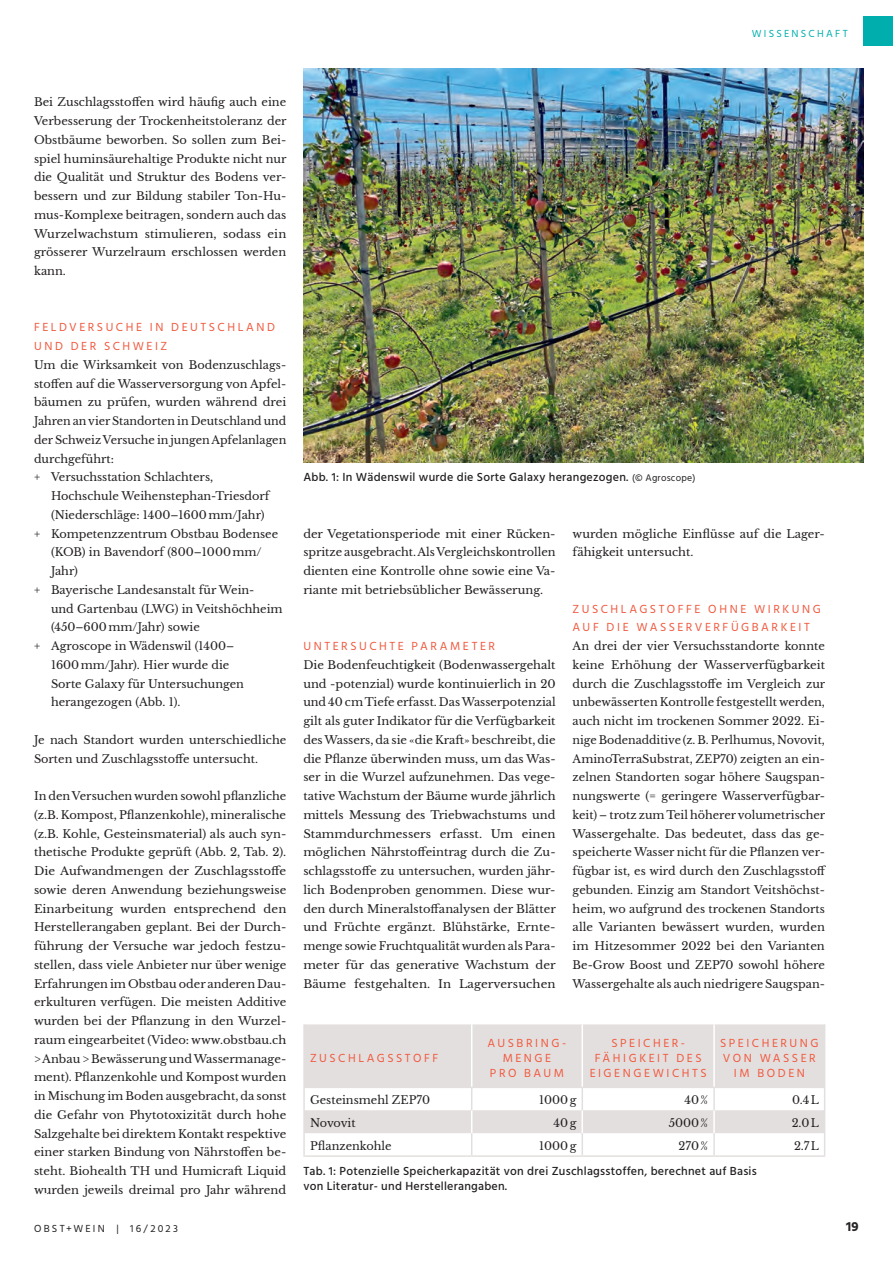
<style>
.page{position:relative;width:893px;height:1263px;background:#fff}
.page>*{position:absolute;margin:0;border:0;box-sizing:border-box;transform-origin:0 0}
.t1{font:700 13.5px "Hind";color:#282526}
.t2{font:12px/15px "Hind";letter-spacing:.21em;color:#f0593e;text-align:center}
.t3{font:500 12px/15px "Hind";letter-spacing:.02em;color:#231f20}
.t4{font:11.25px/18.8px "Libre Baskerville";color:#231f20;text-align:justify}
.t5{font:11.25px "Libre Baskerville";letter-spacing:-.02em;color:#231f20}
.t6{font:10.5px "Hind";letter-spacing:.215em;color:#231f20}
.t7{font:10.5px "Hind";letter-spacing:.215em;color:#00afad}
.s1{font-weight:400;font-size:9.75px}
</style>
<div class="page">
<div style="left:863px;top:16px;width:30px;height:30px;background:#00afad"></div>
<img style="left:303px;top:68px;width:560px;height:395px">
<svg style="left:305px;top:1024px;width:519px;height:109px;fill:#e4dfdf"></svg>
<hr style="left:303px;top:1088px;width:2px;height:22px;background:#e4dfdf">
<hr style="left:303px;top:1110px;width:2px;height:23px;background:#e4dfdf">
<hr style="left:303px;top:1133px;width:2px;height:22px;background:#e4dfdf">
<hr style="left:303px;top:1024px;width:2px;height:62px;background:#e4dfdf">
<hr style="left:303px;top:1086px;width:169px;height:2px;background:#e4dfdf">
<hr style="left:472px;top:1086px;width:110px;height:2px;background:#e4dfdf">
<hr style="left:582px;top:1086px;width:132px;height:2px;background:#e4dfdf">
<hr style="left:714px;top:1086px;width:111px;height:2px;background:#e4dfdf">
<hr style="left:471px;top:1024px;width:1px;height:62px;background:#fff">
<hr style="left:581px;top:1024px;width:2px;height:62px;background:#fff">
<hr style="left:713px;top:1024px;width:2px;height:62px;background:#fff">
<hr style="left:581px;top:1110px;width:2px;height:23px;background:#fff">
<hr style="left:713px;top:1110px;width:2px;height:23px;background:#fff">
<hr style="left:581px;top:1088px;width:2px;height:22px;background:#e4dfdf">
<hr style="left:713px;top:1088px;width:2px;height:22px;background:#e4dfdf">
<svg style="left:471px;top:1088px;width:1px;height:67px"></svg>
<hr style="left:581px;top:1133px;width:2px;height:22px;background:#e4dfdf">
<hr style="left:713px;top:1133px;width:2px;height:22px;background:#e4dfdf">
<hr style="left:303px;top:1155px;width:169px;height:2px;background:#e4dfdf">
<hr style="left:472px;top:1155px;width:110px;height:2px;background:#e4dfdf">
<hr style="left:582px;top:1155px;width:132px;height:2px;background:#e4dfdf">
<hr style="left:714px;top:1155px;width:111px;height:2px;background:#e4dfdf">
<hr style="left:824px;top:1024px;width:1px;height:62px;background:#e4dfdf">
<svg style="left:824px;top:1088px;width:1px;height:67px"></svg>
<p class="t7" style="left:752px;top:26px;width:98px">WISSENSCHAFT</p>
<p class="t4" style="left:34px;top:93px;width:254px">Bei Zuschlagsstoffen wird häufig auch eine Verbesserung der Trockenheitstoleranz der Obstbäume beworben. So sollen zum Bei&shy;spiel huminsäurehaltige Produkte nicht nur die Qualität und Struktur des Bodens ver&shy;bessern und zur Bildung stabiler Ton-Hu&shy;mus-Komplexe beitragen, sondern auch das Wurzelwachstum stimulieren, sodass ein grösserer Wurzelraum erschlossen werden kann.</p>
<p class="t2" style="left:34px;top:319px;width:243px;line-height:18.8px;text-align:left">FELDVERSUCHE IN DEUTSCHLAND<br>UND DER SCHWEIZ</p>
<p class="t4" style="left:34px;top:355px;width:254px;text-align:left">Um die Wirksamkeit von Bodenzuschlags&shy;stoffen auf die Wasserversorgung von Apfel&shy;bäumen zu prüfen, wurden während drei Jahren an vier Standorten in Deutschland und der Schweiz Versuche in jungen Apfelanlagen durchgeführt:<br>+ Versuchsstation Schlachters,</p>
<p class="t4" style="left:51px;top:487px;width:220px">Hochschule Weihenstephan-Triesdorf</p>
<p class="t4" style="left:51px;top:505px;width:215px">(Niederschläge: 1400–1600mm/Jahr)</p>
<p class="t4" style="left:34px;top:524px;width:246px">+ Kompetenzzentrum Obstbau Bodensee</p>
<p class="t4" style="left:51px;top:543px;width:212px">(KOB) in Bavendorf (800–1000mm/</p>
<p class="t4" style="left:51px;top:562px;width:28px">Jahr)</p>
<p class="t4" style="left:34px;top:581px;width:222px">+ Bayerische Landesanstalt für Wein-</p>
<p class="t4" style="left:51px;top:599px;width:233px">und Gartenbau (LWG) in Veitshöchheim</p>
<p class="t4" style="left:51px;top:618px;width:150px">(450–600mm/Jahr) sowie</p>
<p class="t4" style="left:34px;top:637px;width:202px">+ Agroscope in Wädenswil (1400–</p>
<p class="t4" style="left:51px;top:656px;width:180px">1600mm/Jahr). Hier wurde die</p>
<p class="t4" style="left:51px;top:674px;width:194px">Sorte Galaxy für Untersuchungen</p>
<p class="t4" style="left:51px;top:693px;width:131px">herangezogen (Abb. 1).</p>
<p class="t4" style="left:34px;top:730px;width:254px">Je nach Standort wurden unterschiedliche<br>Sorten und Zuschlagsstoffe untersucht.</p>
<p class="t4" style="left:34px;top:787px;width:254px">In den Versuchen wurden sowohl pflanzliche (z.B. Kompost, Pflanzenkohle), mineralische (z.B. Kohle, Gesteinsmaterial) als auch syn&shy;thetische Produkte geprüft (Abb. 2, Tab. 2).<br>Die Aufwandmengen der Zuschlagsstoffe sowie deren Anwendung beziehungsweise Einarbeitung wurden entsprechend den Herstellerangaben geplant. Bei der Durch&shy;führung der Versuche war jedoch festzu&shy;stellen, dass viele Anbieter nur über wenige Erfahrungen im Obstbau oder anderen Dau&shy;erkulturen verfügen. Die meisten Additive wurden bei der Pflanzung in den Wurzel&shy;raum eingearbeitet (Video: www.obstbau.ch &gt; Anbau &gt; Bewässerung und Wassermanage&shy;ment). Pflanzenkohle und Kompost wurden in Mischung im Boden ausgebracht, da sonst die Gefahr von Phytotoxizität durch hohe Salzgehalte bei direktem Kontakt respektive einer starken Bindung von Nährstoffen be&shy;steht. Biohealth TH und Humicraft Liquid wurden jeweils dreimal pro Jahr während</p>
<p class="t3" style="left:303px;top:470px;width:394px">Abb. 1: In Wädenswil wurde die Sorte Galaxy herangezogen. <span class="s1">(© Agroscope)</span></p>
<p class="t4" style="left:303px;top:524px;width:254px">der Vegetationsperiode mit einer Rücken&shy;spritze ausgebracht. Als Vergleichskontrollen dienten eine Kontrolle ohne sowie eine Va&shy;riante mit betriebsüblicher Bewässerung.</p>
<p class="t2" style="left:303px;top:639px;width:193px">UNTERSUCHTE PARAMETER</p>
<p class="t4" style="left:303px;top:655px;width:254px">Die Bodenfeuchtigkeit (Bodenwassergehalt und -potenzial) wurde kontinuierlich in 20 und 40 cm Tiefe erfasst. Das Wasserpotenzial gilt als guter Indikator für die Verfügbarkeit des Wassers, da sie «die Kraft» beschreibt, die die Pflanze überwinden muss, um das Was&shy;ser in die Wurzel aufzunehmen. Das vege&shy;tative Wachstum der Bäume wurde jährlich mittels Messung des Triebwachstums und Stammdurchmessers erfasst. Um einen möglichen Nährstoffeintrag durch die Zu&shy;schlagsstoffe zu untersuchen, wurden jähr&shy;lich Bodenproben genommen. Diese wur&shy;den durch Mineralstoffanalysen der Blätter und Früchte ergänzt. Blühstärke, Ernte&shy;menge sowie Fruchtqualität wurden als Para&shy;meter für das generative Wachstum der Bäume festgehalten. In Lagerversuchen</p>
<p class="t4" style="left:573px;top:524px;width:254px">wurden mögliche Einflüsse auf die Lager&shy;fähigkeit untersucht.</p>
<p class="t2" style="left:573px;top:600px;width:250px;line-height:18.8px;text-align:left">ZUSCHLAGSTOFFE OHNE WIRKUNG<br>AUF DIE WASSERVERFÜGBARKEIT</p>
<p class="t4" style="left:573px;top:637px;width:255px">An drei der vier Versuchsstandorte konnte keine Erhöhung der Wasserverfügbarkeit durch die Zuschlagsstoffe im Vergleich zur unbewässerten Kontrolle festgestellt werden, auch nicht im trockenen Sommer 2022. Ei&shy;nige Bodenadditive (z. B. Perlhumus, Novovit, AminoTerraSubstrat, ZEP70) zeigten an ein&shy;zelnen Standorten sogar höhere Saugspan&shy;nungswerte (= geringere Wasserverfügbar&shy;keit) – trotz zum Teil höherer volumetrischer Wassergehalte. Das bedeutet, dass das ge&shy;speicherte Wasser nicht für die Pflanzen ver&shy;fügbar ist, es wird durch den Zuschlagsstoff gebunden. Einzig am Standort Veitshöchst&shy;heim, wo aufgrund des trockenen Standorts alle Varianten bewässert wurden, wurden im Hitzesommer 2022 bei den Varianten Be-Grow Boost und ZEP70 sowohl höhere Wassergehalte als auch niedrigere Saugspan-</p>
<p class="t2" style="left:310px;top:1051px;width:130px">ZUSCHLAGSSTOFF</p>
<p class="t2" style="left:488px;top:1036px;width:80px">AUSBRING-<br>MENGE<br>PRO BAUM</p>
<p class="t2" style="left:590px;top:1036px;width:119px">SPEICHER-<br>FÄHIGKEIT DES<br>EIGENGEWICHTS</p>
<p class="t2" style="left:720px;top:1036px;width:100px">SPEICHERUNG<br>VON WASSER<br>IM BODEN</p>
<p class="t4" style="left:310px;top:1091px;width:122px">Gesteinsmehl ZEP70</p>
<p class="t4" style="left:539px;top:1091px;width:39px">1000g</p>
<p class="t4" style="left:684px;top:1091px;width:25px">40%</p>
<p class="t4" style="left:792px;top:1091px;width:28px">0.4L</p>
<p class="t5" style="left:310px;top:1116px;width:47px">Novovit</p>
<p class="t4" style="left:554px;top:1114px;width:24px">40g</p>
<p class="t4" style="left:669px;top:1114px;width:41px">5000%</p>
<p class="t4" style="left:792px;top:1114px;width:29px">2.0L</p>
<p class="t4" style="left:310px;top:1137px;width:83px">Pflanzenkohle</p>
<p class="t4" style="left:539px;top:1137px;width:39px">1000g</p>
<p class="t4" style="left:678px;top:1137px;width:31px">270%</p>
<p class="t4" style="left:794px;top:1137px;width:27px">2.7L</p>
<p class="t3" style="left:303px;top:1164px;width:455px">Tab. 1: Potenzielle Speicherkapazität von drei Zuschlagsstoffen, berechnet auf Basis von Literatur- und Herstellerangaben.</p>
<p class="t6" style="left:34px;top:1221px;width:146px">OBST+WEIN | 16/2023</p>
<p class="t1" style="left:846px;top:1219px;width:14px">19</p>
</div>
